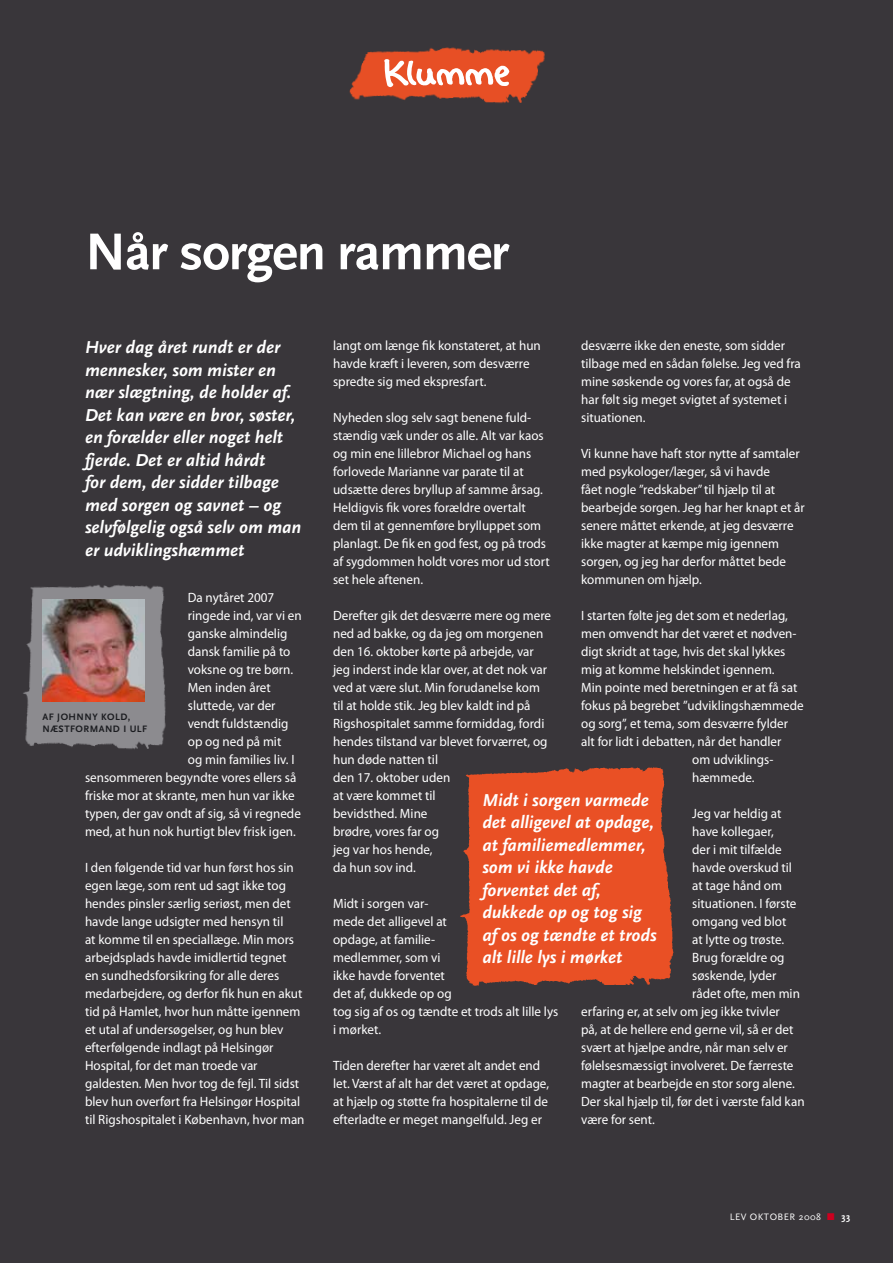
<style>
.page{position:relative;width:893px;height:1263px;background:#39363a}
.page>*{position:absolute;margin:0;border:0;box-sizing:border-box;transform-origin:0 0}
.t1{font:700 54px "Scala Sans";color:#fff}
.t2{font:italic 700 18px/22.5px "Scala Sans";color:#fff}
.t3{font:13.5px/18px "Myriad Pro";color:#fff}
.t4{font:700 9.75px/11.7px "Scala Sans";letter-spacing:.05em;color:#1b1c20}
.t5{font:9.75px "Scala Sans";letter-spacing:.05em;color:#fff}
.s1{color:#cd001f}
.s2{font-weight:700}
</style>
<div class="page">
<img style="left:349px;top:47px;width:196px;height:57px">
<svg style="left:384px;top:59px;width:125px;height:28px;background:#ef8f75"></svg>
<img style="left:23px;top:584px;width:143px;height:165px">
<img style="left:43px;top:600px;width:102px;height:102px">
<img style="left:460px;top:767px;width:214px;height:219px">
<h1 class="t1" style="left:85px;top:223px;width:426px">Når sorgen rammer</h1>
<p class="t2" style="left:85px;top:337px;width:218px">Hver dag året rundt er der mennesker, som mister en nær slægtning, de holder af.<br>Det kan være en bror, søster, en forælder eller noget helt fjerde. Det er altid hårdt<br>for dem, der sidder tilbage med sorgen og savnet – og selvfølgelig også selv om man er udviklingshæmmet</p>
<p class="t3" style="left:188px;top:588px;width:88px">Da nytåret 2007</p>
<p class="t3" style="left:188px;top:606px;width:115px">ringede ind, var vi en</p>
<p class="t3" style="left:188px;top:624px;width:101px">ganske almindelig</p>
<p class="t3" style="left:188px;top:642px;width:104px">dansk familie på to</p>
<p class="t3" style="left:188px;top:660px;width:107px">voksne og tre børn.</p>
<p class="t3" style="left:188px;top:678px;width:84px">Men inden året</p>
<p class="t3" style="left:188px;top:696px;width:89px">sluttede, var der</p>
<p class="t3" style="left:188px;top:714px;width:102px">vendt fuldstændig</p>
<p class="t3" style="left:188px;top:732px;width:95px">op og ned på mit</p>
<p class="t3" style="left:188px;top:750px;width:108px">og min families liv. I</p>
<p class="t3" style="left:85px;top:768px;width:213px">sensommeren begyndte vores ellers så</p>
<p class="t3" style="left:85px;top:786px;width:211px">friske mor at skrante, men hun var ikke</p>
<p class="t3" style="left:85px;top:804px;width:217px">typen, der gav ondt af sig, så vi regnede</p>
<p class="t3" style="left:85px;top:822px;width:212px">med, at hun nok hurtigt blev frisk igen.</p>
<p class="t3" style="left:85px;top:858px;width:221px">I den følgende tid var hun først hos sin egen læge, som rent ud sagt ikke tog hendes pinsler særlig seriøst, men det havde lange udsigter med hensyn til<br>at komme til en speciallæge. Min mors arbejdsplads havde imidlertid tegnet<br>en sundhedsforsikring for alle deres medarbejdere, og derfor fik hun en akut tid på Hamlet, hvor hun måtte igennem et utal af undersøgelser, og hun blev efterfølgende indlagt på Helsingør Hospital, for det man troede var galdesten. Men hvor tog de fejl. Til sidst blev hun overført fra Helsingør Hospital til Rigshospitalet i København, hvor man</p>
<p class="t4" style="left:43px;top:711px;width:35px">Af Johnn</p>
<p class="t4" style="left:43px;top:711px;width:101px;text-indent:50px">y Kold, næstforman d i ULF</p>
<p class="t3" style="left:333px;top:336px;width:209px">langt om længe fik konstateret, at hun havde kræft i leveren, som desværre spredte sig med ekspresfart.</p>
<p class="t3" style="left:333px;top:408px;width:218px">Nyheden slog selv sagt benene fuld&shy;stændig væk under os alle. Alt var kaos og min ene lillebror Michael og hans forlovede Marianne var parate til at udsætte deres bryllup af samme årsag.<br>Heldigvis fik vores forældre overtalt dem til at gennemføre brylluppet som planlagt. De fik en god fest, og på trods af sygdommen holdt vores mor ud stort set hele aftenen.</p>
<p class="t3" style="left:333px;top:606px;width:219px">Derefter gik det desværre mere og mere ned ad bakke, og da jeg om morgenen den 16. oktober kørte på arbejde, var jeg inderst inde klar over, at det nok var ved at være slut. Min forudanelse kom til at holde stik. Jeg blev kaldt ind på<br>Rigshospitalet samme formiddag, fordi hendes tilstand var blevet forværret, og hun døde natten til<br>den 17. oktober uden<br>at være kommet til<br>bevidsthed. Mine<br>brødre, vores far og<br>jeg var hos hende,<br>da hun sov ind.</p>
<p class="t3" style="left:333px;top:894px;width:227px">Midt i sorgen var-<br>mede det alligevel at<br>opdage, at familie-<br>medlemmer, som vi<br>ikke havde forventet<br>det af, dukkede op og<br>tog sig af os og tændte et trods alt lille lys i mørket.</p>
<p class="t3" style="left:333px;top:1056px;width:217px">Tiden derefter har været alt andet end let. Værst af alt har det været at opdage, at hjælp og støtte fra hospitalerne til de efterladte er meget mangelfuld. Jeg er</p>
<p class="t3" style="left:581px;top:336px;width:221px">desværre ikke den eneste, som sidder tilbage med en sådan følelse. Jeg ved fra mine søskende og vores far, at også de har følt sig meget svigtet af systemet i situationen.</p>
<p class="t3" style="left:581px;top:444px;width:225px">Vi kunne have haft stor nytte af samtaler med psykologer/læger, så vi havde<br>fået nogle ”redskaber” til hjælp til at bearbejde sorgen. Jeg har her knapt et år senere måttet erkende, at jeg desværre ikke magter at kæmpe mig igennem sorgen, og jeg har derfor måttet bede kommunen om hjælp.</p>
<p class="t3" style="left:581px;top:606px;width:208px">I starten følte jeg det som et nederlag,</p>
<p class="t3" style="left:581px;top:624px;width:216px">men omvendt har det været et nødven-</p>
<p class="t3" style="left:581px;top:642px;width:206px">digt skridt at tage, hvis det skal lykkes</p>
<p class="t3" style="left:581px;top:660px;width:195px">mig at komme helskindet igennem.</p>
<p class="t3" style="left:581px;top:678px;width:218px">Min pointe med beretningen er at få sat</p>
<p class="t3" style="left:581px;top:696px;width:224px">fokus på begrebet ”udviklingshæmmede</p>
<p class="t3" style="left:581px;top:714px;width:208px">og sorg”, et tema, som desværre fylder</p>
<p class="t3" style="left:581px;top:732px;width:202px">alt for lidt i debatten, når det handler</p>
<p class="t3" style="left:692px;top:750px;width:82px">om udviklings-</p>
<p class="t3" style="left:692px;top:768px;width:64px">hæmmede.</p>
<p class="t3" style="left:692px;top:804px;width:91px">Jeg var heldig at</p>
<p class="t3" style="left:692px;top:822px;width:83px">have kollegaer,</p>
<p class="t3" style="left:692px;top:840px;width:91px">der i mit tilfælde</p>
<p class="t3" style="left:692px;top:858px;width:101px">havde overskud til</p>
<p class="t3" style="left:692px;top:876px;width:91px">at tage hånd om</p>
<p class="t3" style="left:692px;top:894px;width:106px">situationen. I første</p>
<p class="t3" style="left:692px;top:912px;width:96px">omgang ved blot</p>
<p class="t3" style="left:692px;top:930px;width:94px">at lytte og trøste.</p>
<p class="t3" style="left:692px;top:948px;width:94px">Brug forældre og</p>
<p class="t3" style="left:692px;top:966px;width:86px">søskende, lyder</p>
<p class="t3" style="left:692px;top:984px;width:109px">rådet ofte, men min</p>
<p class="t3" style="left:581px;top:1002px;width:200px">erfaring er, at selv om jeg ikke tvivler</p>
<p class="t3" style="left:581px;top:1020px;width:214px">på, at de hellere end gerne vil, så er det</p>
<p class="t3" style="left:581px;top:1038px;width:208px">svært at hjælpe andre, når man selv er</p>
<p class="t3" style="left:581px;top:1056px;width:214px">følelsesmæssigt involveret. De færreste</p>
<p class="t3" style="left:581px;top:1074px;width:215px">magter at bearbejde en stor sorg alene.</p>
<p class="t3" style="left:581px;top:1092px;width:225px">Der skal hjælp til, før det i værste fald kan</p>
<p class="t3" style="left:581px;top:1110px;width:75px">være for sent.</p>
<h2 class="t2" style="left:482px;top:789px;width:176px">Midt i sorgen varmede det alligevel at opdage, at familiemedlemmer, som vi ikke havde forventet det af, dukkede op og tog sig af os og tændte et trods alt lille lys i mørket</h2>
<p class="t5" style="left:730px;top:1211px;width:7px">LEV</p>
<p class="t5" style="left:750px;top:1211px;width:102px">OKTOBER 2008 <span class="s1">■</span> <span class="s2">33</span></p>
</div>
